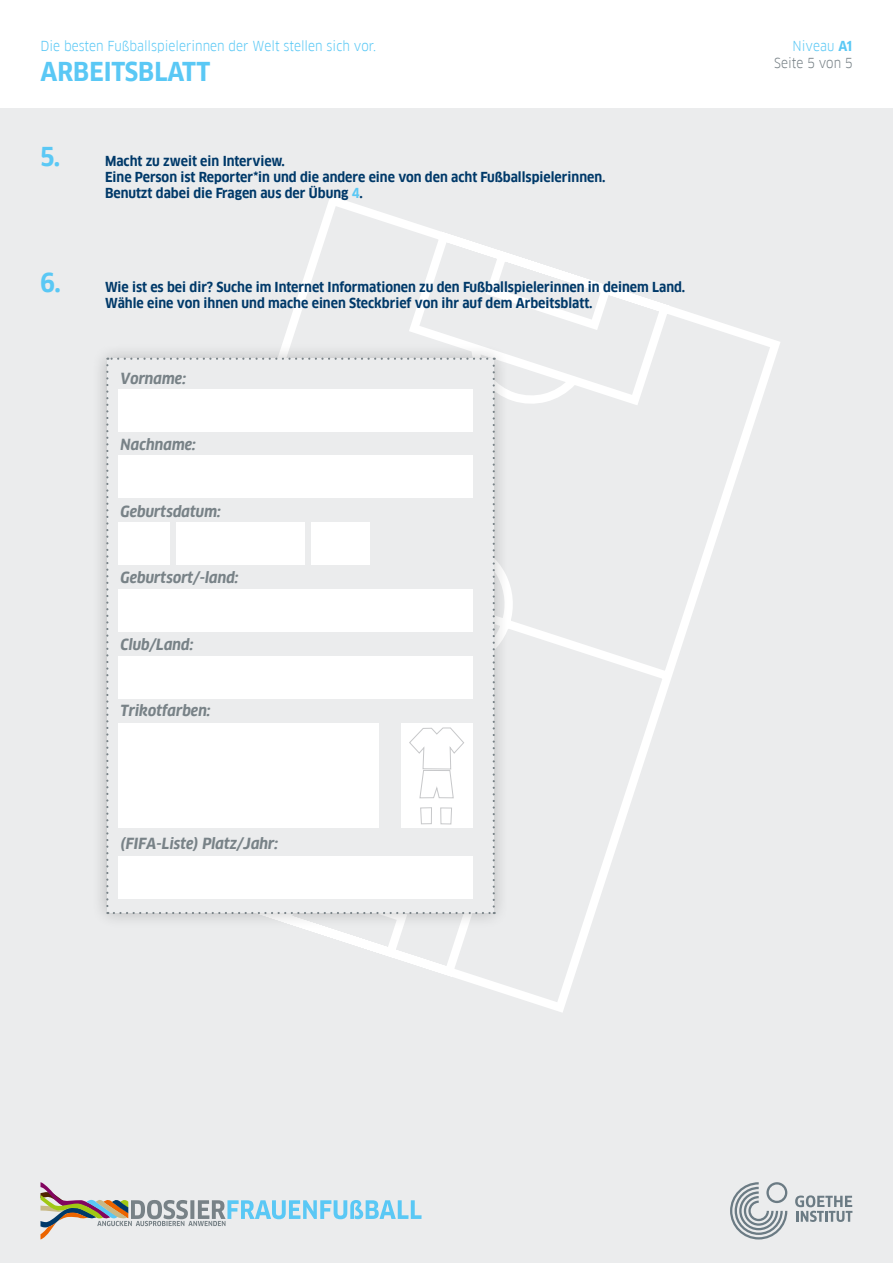
<style>
.page{position:relative;width:893px;height:1263px;background:#fff}
.page>*{position:absolute;margin:0;border:0;box-sizing:border-box;transform-origin:0 0}
.t1{font:700 25.5px "Goethe FF Clan";color:#5ac8f5}
.t2{font:italic 700 15px "Goethe FF Clan";color:#788287}
.t3{font:700 13.5px/16.2px "Goethe FF Clan";color:#003969}
.t4{font:13.5px "Goethe FF Clan";color:#5ac8f5}
.t5{font:13.5px/16.5px "Goethe FF Clan";color:#788287;text-align:right}
.s1{font-size:25.5px;color:#5ac8f5}
.s2{color:#5ac8f5}
.s3{font-weight:700;color:#5ac8f5}
</style>
<div class="page">
<div style="left:0;top:108px;width:893px;height:1155px;background:#ebeced"></div>
<svg style="left:730px;top:1182px;width:57px;height:57px"></svg>
<svg style="left:795px;top:1195px;width:57px;height:27px"></svg>
<svg style="left:40px;top:1182px;width:382px;height:57px"></svg>
<svg style="left:283px;top:196px;width:497px;height:816px"></svg>
<div style="left:91px;top:343px;width:419px;height:586px;background:#000;opacity:.23"></div>
<svg style="left:106px;top:358px;width:389px;height:556px"></svg>
<p class="t4" style="left:40px;top:38px;width:337px">Die besten Fußballspielerinnen der Welt stellen sich vor.</p>
<h1 class="t1" style="left:40px;top:57px;width:171px">ARBEITSBLATT</h1>
<p class="t3" style="left:105px;top:153px;width:502px;text-indent:-64px"><span class="s1">5.</span> Macht zu zweit ein Interview.<br>Eine Person ist Reporter*in und die andere eine von den acht Fußballspielerinnen.<br>Benutzt dabei die Fragen aus der Übung <span class="s2">4</span>.</p>
<p class="t3" style="left:105px;top:279px;width:582px;text-indent:-64px"><span class="s1">6.</span> Wie ist es bei dir? Suche im Internet Informationen zu den Fußballspielerinnen in deinem Land.<br>Wähle eine von ihnen und mache einen Steckbrief von ihr auf dem Arbeitsblatt.</p>
<p class="t2" style="left:121px;top:369px;width:67px">Vorname:</p>
<p class="t2" style="left:121px;top:436px;width:77px">Nachname:</p>
<p class="t2" style="left:121px;top:502px;width:102px">Geburtsdatum:</p>
<p class="t2" style="left:121px;top:569px;width:120px">Geburtsort/-land:</p>
<p class="t2" style="left:121px;top:636px;width:74px">Club/Land:</p>
<p class="t2" style="left:121px;top:702px;width:92px">Trikotfarben:</p>
<p class="t2" style="left:121px;top:835px;width:159px">(FIFA-Liste) Platz/Jahr:</p>
<p class="t5" style="left:774px;top:38px;width:80px"><span class="s2">Niveau</span> <span class="s3">A1<br></span>Seite 5 von 5</p>
</div>
